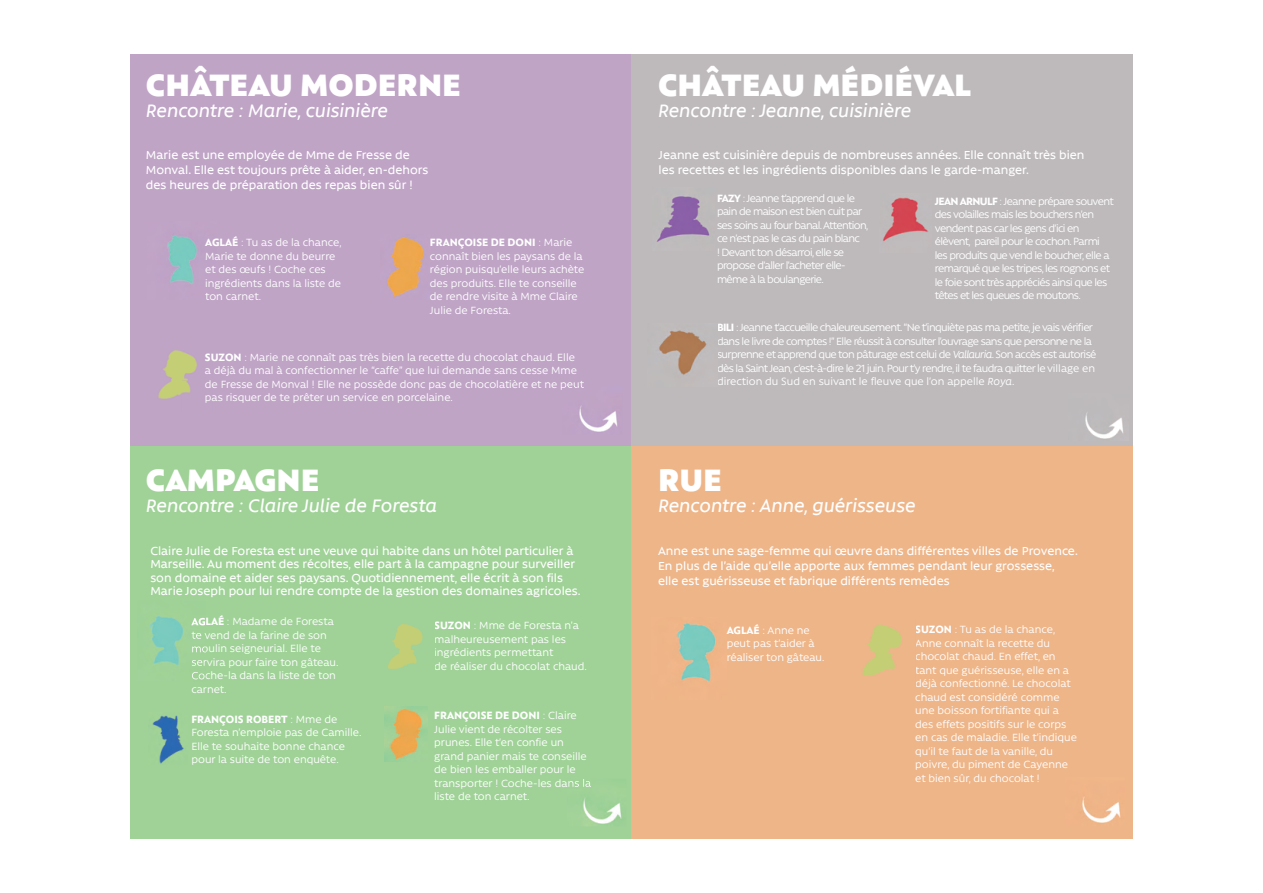
<style>
.page{position:relative;width:1263px;height:893px;background:#fff}
.page>*{position:absolute;margin:0;border:0;box-sizing:border-box;transform-origin:0 0}
.t1{font:900 36px "Rawson";color:#fff}
.t2{font:italic 500 21px "Rawson";color:#fff}
.t3{font:500 13.5px/15px "Rawson";color:#fff}
.t4{font:12px/13.5px "Rawson";color:#fff}
.t5{font:12px/13.5px "Rawson";letter-spacing:-.05em;color:#fff}
.s1{font-weight:800}
.s2{font-style:italic}
</style>
<div class="page">
<div style="left:130px;top:54px;width:501px;height:392px;background:#bfa4c6"></div>
<div style="left:631px;top:54px;width:502px;height:392px;background:#bebabb"></div>
<div style="left:130px;top:446px;width:501px;height:393px;background:#a0d298"></div>
<img style="left:167px;top:235px;width:30px;height:49px">
<img style="left:158px;top:351px;width:39px;height:48px">
<img style="left:387px;top:237px;width:37px;height:60px">
<img style="left:657px;top:196px;width:53px;height:46px">
<img style="left:883px;top:197px;width:46px;height:44px">
<img style="left:385px;top:706px;width:42px;height:55px">
<img style="left:150px;top:616px;width:55px;height:64px">
<img style="left:191px;top:616px;width:14px;height:9px">
<img style="left:192px;top:631px;width:14px;height:8px">
<img style="left:192px;top:644px;width:14px;height:10px">
<img style="left:192px;top:658px;width:14px;height:10px">
<img style="left:192px;top:671px;width:14px;height:8px">
<img style="left:152px;top:715px;width:32px;height:49px">
<div style="left:631px;top:446px;width:502px;height:393px;background:#eeb589"></div>
<img style="left:676px;top:623px;width:40px;height:59px">
<img style="left:659px;top:330px;width:48px;height:45px">
<img style="left:388px;top:624px;width:35px;height:45px">
<img style="left:862px;top:624px;width:40px;height:52px">
<img style="left:579px;top:406px;width:39px;height:26px">
<img style="left:562px;top:386px;width:22px;height:2px">
<img style="left:1085px;top:413px;width:39px;height:26px">
<img style="left:583px;top:798px;width:39px;height:28px">
<img style="left:567px;top:779px;width:24px;height:8px">
<img style="left:1082px;top:797px;width:39px;height:26px">
<h1 class="t1" style="left:146px;top:63px;width:317px">CHÂTEAU MODERNE</h1>
<h2 class="t2" style="left:146px;top:99px;width:244px">Rencontre : Marie, cuisinière</h2>
<p class="t3" style="left:146px;top:147px;width:284px">Marie est une employée de Mme de Fresse de<br>Monval. Elle est toujours prête à aider, en-dehors des heures de préparation des repas bien sûr !</p>
<p class="t4" style="left:205px;top:235px;width:138px"><span class="s1">AGLAÉ</span> : Tu as de la chance,<br>Marie te donne du beurre et des œufs ! Coche ces ingrédients dans la liste de ton carnet.</p>
<p class="t4" style="left:430px;top:235px;width:156px"><span class="s1">FRANÇOISE DE DONI</span> : Marie connaît bien les paysans de la région puisqu’elle leurs achète des produits. Elle te conseille de rendre visite à Mme Claire<br>Julie de Foresta.</p>
<p class="t4" style="left:205px;top:350px;width:380px"><span class="s1">SUZON</span> : Marie ne connaît pas très bien la recette du chocolat chaud. Elle a déjà du mal à confectionner le “caffe” que lui demande sans cesse Mme de Fresse de Monval ! Elle ne possède donc pas de chocolatière et ne peut pas risquer de te prêter un service en porcelaine.</p>
<h1 class="t1" style="left:146px;top:458px;width:175px">CAMPAGNE</h1>
<h2 class="t2" style="left:146px;top:495px;width:293px">Rencontre : Claire Julie de Foresta</h2>
<p class="t3" style="left:150px;top:544px;width:432px;line-height:13.5px">Claire Julie de Foresta est une veuve qui habite dans un hôtel particulier à Marseille. Au moment des récoltes, elle part à la campagne pour surveiller son domaine et aider ses paysans. Quotidiennement, elle écrit à son fils Marie Joseph pour lui rendre compte de la gestion des domaines agricoles.</p>
<p class="t4" style="left:191px;top:615px;width:149px"><span class="s1">AGLAÉ</span> : Madame de Foresta te vend de la farine de son moulin seigneurial. Elle te servira pour faire ton gâteau.<br>Coche-la dans la liste de ton carnet.</p>
<p class="t4" style="left:434px;top:618px;width:154px"><span class="s1">SUZON</span> : Mme de Foresta n’a malheureusement pas les ingrédients permettant<br>de réaliser du chocolat chaud.</p>
<p class="t4" style="left:434px;top:709px;width:158px"><span class="s1">FRANÇOISE DE DONI</span> : Claire<br>Julie vient de récolter ses prunes. Elle t’en confie un grand panier mais te conseille de bien les emballer pour le transporter ! Coche-les dans la liste de ton carnet.</p>
<p class="t4" style="left:191px;top:712px;width:171px"><span class="s1">FRANÇOIS ROBERT</span> : Mme de<br>Foresta n’emploie pas de Camille.<br>Elle te souhaite bonne chance pour la suite de ton enquête.</p>
<h1 class="t1" style="left:658px;top:63px;width:314px">CHÂTEAU MÉDIÉVAL</h1>
<h2 class="t2" style="left:658px;top:99px;width:255px">Rencontre : Jeanne, cuisinière</h2>
<p class="t3" style="left:659px;top:147px;width:427px">Jeanne est cuisinière depuis de nombreuses années. Elle connaît très bien les recettes et les ingrédients disponibles dans le garde-manger.</p>
<p class="t5" style="left:717px;top:191px;width:153px"><span class="s1">FAZY</span> : Jeanne t’apprend que le pain de maison est bien cuit par ses soins au four banal. Attention, ce n’est pas le cas du pain blanc<br>! Devant ton désarroi, elle se propose d’aller l’acheter elle&shy;même à la boulangerie.</p>
<p class="t5" style="left:935px;top:194px;width:180px"><span class="s1">JEAN ARNULF</span> : Jeanne prépare souvent des volailles mais les bouchers n’en vendent pas car les gens d’ici en élèvent, pareil pour le cochon. Parmi les produits que vend le boucher, elle a remarqué que les tripes, les rognons et le foie sont très appréciés ainsi que les têtes et les queues de moutons.</p>
<p class="t5" style="left:717px;top:321px;width:381px"><span class="s1">BILI</span> : Jeanne t’accueille chaleureusement. “Ne t’inquiète pas ma petite, je vais vérifier dans le livre de comptes !” Elle réussit à consulter l’ouvrage sans que personne ne la surprenne et apprend que ton pâturage est celui de <span class="s2">Vallauria</span>. Son accès est autorisé dès la Saint Jean, c’est-à-dire le 21 juin. Pour t’y rendre, il te faudra quitter le village en direction du Sud en suivant le fleuve que l’on appelle <span class="s2">Roya</span>.</p>
<h1 class="t1" style="left:658px;top:458px;width:65px">RUE</h1>
<h2 class="t2" style="left:658px;top:495px;width:259px">Rencontre : Anne, guérisseuse</h2>
<p class="t3" style="left:658px;top:543px;width:421px">Anne est une sage-femme qui œuvre dans différentes villes de Provence.<br>En plus de l’aide qu’elle apporte aux femmes pendant leur grossesse, elle est guérisseuse et fabrique différents remèdes</p>
<p class="t4" style="left:727px;top:623px;width:99px"><span class="s1">AGLAÉ</span> : Anne ne peut pas t’aider à réaliser ton gâteau.</p>
<p class="t4" style="left:915px;top:622px;width:163px"><span class="s1">SUZON</span> : Tu as de la chance,<br>Anne connaît la recette du chocolat chaud. En effet, en tant que guérisseuse, elle en a déjà confectionné. Le chocolat chaud est considéré comme une boisson fortifiante qui a des effets positifs sur le corps en cas de maladie. Elle t’indique qu’il te faut de la vanille, du poivre, du piment de Cayenne et bien sûr, du chocolat !</p>
</div>
